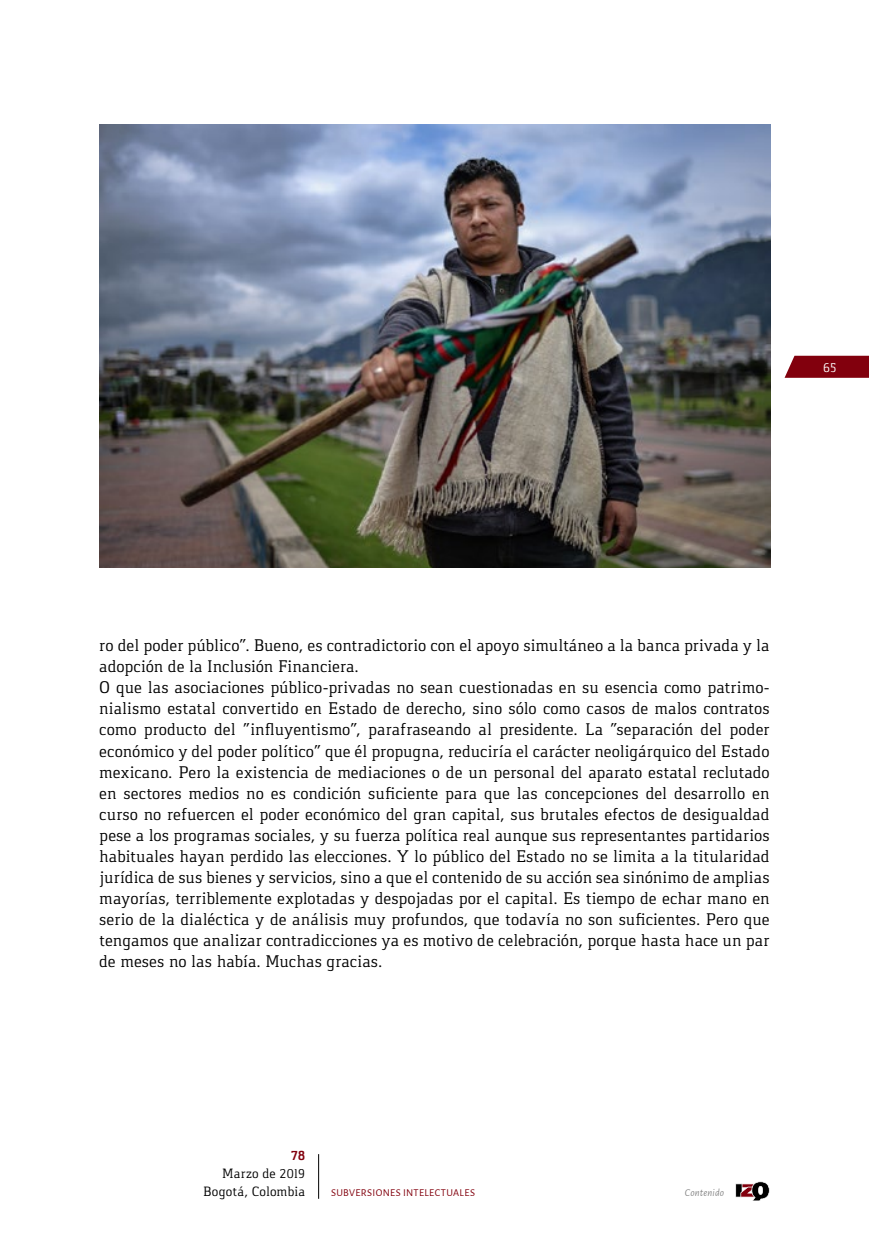
<style>
.page{position:relative;width:869px;height:1241px;background:#fff}
.page>*{position:absolute;margin:0;border:0;box-sizing:border-box;transform-origin:0 0}
.t1{font:17.5px/21px "Gaspar";color:#000}
.t2{font:14px/18.2px "Gaspar";letter-spacing:.01em;color:#000;text-align:right}
.t3{font:14px "Gaspar";color:#fff}
.t4{font:700 14px "Gaspar";color:#82000d}
.t5{font:10.5px "Alegreya Sans";color:#82000d}
.t6{font:italic 10.5px "Alegreya Sans";letter-spacing:.015em;color:#878787}
</style>
<div class="page">
<svg style="left:784px;top:356px;width:84px;height:22px;background:#8b121e"></svg>
<img style="left:99px;top:124px;width:671px;height:443px">
<hr style="left:318px;top:1153px;width:1px;height:45px;background:#000">
<svg style="left:735px;top:1181px;width:34px;height:19px"></svg>
<p class="t3" style="left:822px;top:359px;width:15px">65</p>
<p class="t1" style="left:99px;top:635px;width:671px">ro del poder público”. Bueno, es contradictorio con el apoyo simultáneo a la banca privada y la adopción de la Inclusión Financiera.<br>O que las asociaciones público-privadas no sean cuestionadas en su esencia como patrimo&shy;nialismo estatal convertido en Estado de derecho, sino sólo como casos de malos contratos como producto del “influyentismo”, parafraseando al presidente. La “separación del poder económico y del poder político” que él propugna, reduciría el carácter neoligárquico del Estado mexicano. Pero la existencia de mediaciones o de un personal del aparato estatal reclutado en sectores medios no es condición suficiente para que las concepciones del desarrollo en curso no refuercen el poder económico del gran capital, sus brutales efectos de desigualdad pese a los programas sociales, y su fuerza política real aunque sus representantes partidarios habituales hayan perdido las elecciones. Y lo público del Estado no se limita a la titularidad jurídica de sus bienes y servicios, sino a que el contenido de su acción sea sinónimo de amplias mayorías, terriblemente explotadas y despojadas por el capital. Es tiempo de echar mano en serio de la dialéctica y de análisis muy profundos, que todavía no son suficientes. Pero que tengamos que analizar contradicciones ya es motivo de celebración, porque hasta hace un par de meses no las había. Muchas gracias.</p>
<p class="t4" style="left:291px;top:1146px;width:15px">78</p>
<p class="t2" style="left:203px;top:1164px;width:103px">Marzo de 2019<br>Bogotá, Colombia</p>
<p class="t5" style="left:331px;top:1185px;width:13px">SUBVERSIONES</p>
<p class="t5" style="left:403px;top:1185px;width:7px">INTELECTUALES</p>
<p class="t6" style="left:684px;top:1185px;width:41px">Contenido</p>
</div>
